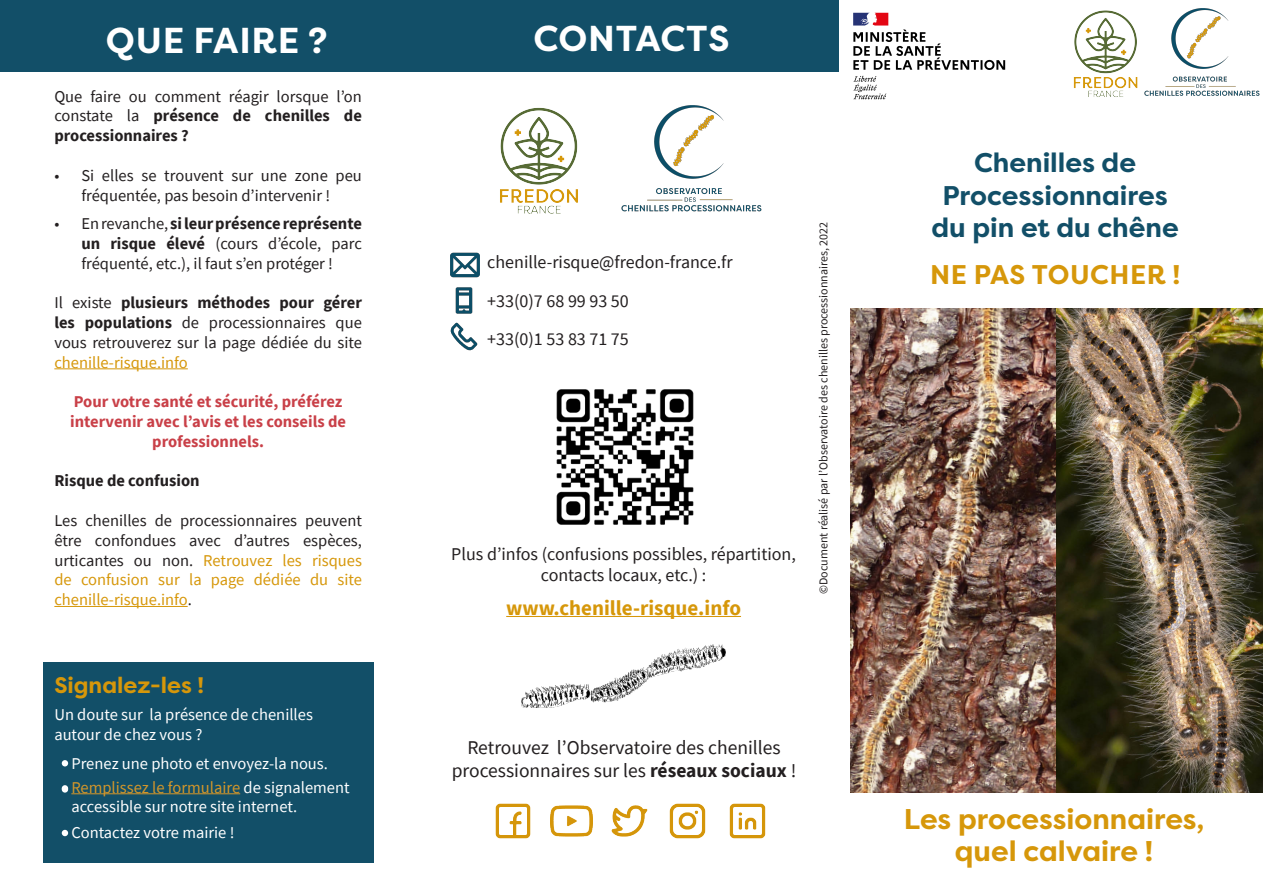
<style>
.page{position:relative;width:1263px;height:893px;background:#fff}
.page>*{position:absolute;margin:0;border:0;box-sizing:border-box;transform-origin:0 0}
.TITRE{font:700 36px "Filson Pro";letter-spacing:.02em;color:#fff}
.TITRE-2{font:700 28.5px "Filson Pro";color:#d6970a}
.TITRE-3{font:700 27px "Filson Pro";color:#124f68}
.TITRE-4{font:700 27px "Filson Pro";letter-spacing:.02em;color:#d6970a}
.TITRE-5{font:700 22.5px "Filson Pro";color:#d6970a}
.TITRE-6{font:700 21px "Source Sans Pro";color:#d6970a}
.TITRE-7{font:19.5px "Source Sans Pro";color:#231f20}
.TITRE-8{font:18px/21.6px "Source Sans Pro";color:#231f20;text-align:center}
.TITRE-9{font:16.5px/19.8px "Source Sans Pro";color:#231f20;text-align:justify}
.TITRE-10{font:16.5px/19.8px "Source Sans Pro";color:#fff}
.TITRE-11{font:700 16.5px/19.8px "Source Sans Pro";color:#c94048;text-align:center}
.TITRE-12{font:700 16.5px "Source Sans Pro";color:#231f20}
.Texte{font:12px "Source Sans Pro";color:#231f20}
.s1{font-weight:700}
.s2{color:#d6970a}
.s3{color:#d3962a}
</style>
<div class="page">
<div style="left:43px;top:662px;width:330px;height:200px;background:#124f68"></div>
<hr style="left:54px;top:368px;width:134px;height:1px;background:#d6970a">
<hr style="left:54px;top:606px;width:134px;height:1px;background:#d6970a">
<hr style="left:71px;top:793px;width:169px;height:1px;background:#d3962a">
<svg style="left:62px;top:760px;width:6px;height:6px"></svg>
<div style="left:62px;top:786px;width:6px;height:7px;background:#fff;border-radius:50%"></div>
<svg style="left:62px;top:830px;width:6px;height:6px"></svg>
<div style="left:0;top:0;width:838px;height:71px;background:#124f68"></div>
<img style="left:450px;top:252px;width:30px;height:26px">
<img style="left:455px;top:287px;width:18px;height:27px">
<img style="left:450px;top:322px;width:28px;height:29px">
<img style="left:500px;top:107px;width:78px;height:107px">
<img style="left:621px;top:106px;width:140px;height:106px">
<hr style="left:506px;top:616px;width:235px;height:1px;background:#d6970a">
<img style="left:556px;top:389px;width:138px;height:136px">
<img style="left:521px;top:645px;width:205px;height:63px">
<img style="left:495px;top:803px;width:36px;height:36px">
<img style="left:729px;top:803px;width:37px;height:36px">
<img style="left:669px;top:803px;width:37px;height:36px">
<img style="left:611px;top:805px;width:37px;height:32px">
<img style="left:550px;top:805px;width:42px;height:32px">
<img style="left:851px;top:309px;width:412px;height:484px">
<img style="left:1073px;top:10px;width:65px;height:87px">
<img style="left:1144px;top:9px;width:116px;height:87px">
<img style="left:853px;top:12px;width:153px;height:88px">
<p class="TITRE" style="left:106px;top:17px;width:223px">QUE FAIRE ?</p>
<p class="TITRE" style="left:533px;top:16px;width:198px">CONTACTS</p>
<p class="TITRE-9" style="left:54px;top:86px;width:309px">Que faire ou comment réagir lorsque l’on constate la <span class="s1">présence de chenilles de processionnaires ?</span></p>
<p class="TITRE-9" style="left:54px;top:165px;width:309px;text-align:center">• Si elles se trouvent sur une zone peu fréquentée, pas besoin d’intervenir !</p>
<p class="TITRE-9" style="left:81px;top:213px;width:282px;text-indent:-27px">• En revanche, <span class="s1">si leur présence représente un risque élevé</span> (cours d’école, parc fréquenté, etc.), il faut s’en protéger !</p>
<p class="TITRE-9" style="left:54px;top:293px;width:309px">Il existe <span class="s1">plusieurs méthodes pour gérer les populations</span> de processionnaires que vous retrouverez sur la page dédiée du site <span class="s2">chenille-risque.info</span></p>
<p class="TITRE-11" style="left:70px;top:392px;width:277px">Pour votre santé et sécurité, préférez intervenir avec l’avis et les conseils de professionnels.</p>
<p class="TITRE-12" style="left:54px;top:470px;width:147px">Risque de confusion</p>
<p class="TITRE-9" style="left:54px;top:510px;width:309px">Les chenilles de processionnaires peuvent être confondues avec d’autres espèces, urticantes ou non. <span class="s2">Retrouvez les risques de confusion sur la page dédiée du site chenille-risque.info</span>.</p>
<p class="TITRE-5" style="left:54px;top:671px;width:151px">Signalez-les !</p>
<p class="TITRE-10" style="left:54px;top:705px;width:260px">Un doute sur la présence de chenilles autour de chez vous ?</p>
<p class="TITRE-10" style="left:71px;top:753px;width:258px">Prenez une photo et envoyez-la nous.</p>
<p class="TITRE-10" style="left:71px;top:777px;width:280px"><span class="s3">Remplissez le formulaire</span> de signalement accessible sur notre site internet.</p>
<p class="TITRE-10" style="left:71px;top:823px;width:165px">Contactez votre mairie !</p>
<p class="TITRE-8" style="left:487px;top:251px;width:247px">chenille-risque@fredon-france.fr</p>
<p class="TITRE-8" style="left:487px;top:290px;width:143px">+33(0)7 68 99 93 50</p>
<p class="TITRE-8" style="left:487px;top:328px;width:143px">+33(0)1 53 83 71 75</p>
<p class="TITRE-8" style="left:451px;top:543px;width:346px">Plus d’infos (confusions possibles, répartition, contacts locaux, etc.) :</p>
<p class="TITRE-6" style="left:506px;top:594px;width:236px">www.chenille-risque.info</p>
<p class="TITRE-7" style="left:467px;top:735px;width:315px">Retrouvez l’Observatoire des chenilles</p>
<p class="TITRE-7" style="left:452px;top:758px;width:346px">processionnaires sur les <span class="s1">réseaux sociaux</span> !</p>
<p class="Texte" style="left:816px;top:594px;width:374px;rotate:-90deg">©Document réalisé par l’Observatoire des chenilles processionnaires, 2022</p>
<p class="TITRE-3" style="left:974px;top:146px;width:163px">Chenilles de</p>
<p class="TITRE-3" style="left:942px;top:178px;width:227px">Processionnaires</p>
<p class="TITRE-3" style="left:931px;top:211px;width:249px">du pin et du chêne</p>
<p class="TITRE-4" style="left:930px;top:258px;width:252px">NE PAS TOUCHER !</p>
<p class="TITRE-2" style="left:904px;top:801px;width:302px">Les processionnaires,</p>
<p class="TITRE-2" style="left:955px;top:833px;width:200px">quel calvaire !</p>
</div>
